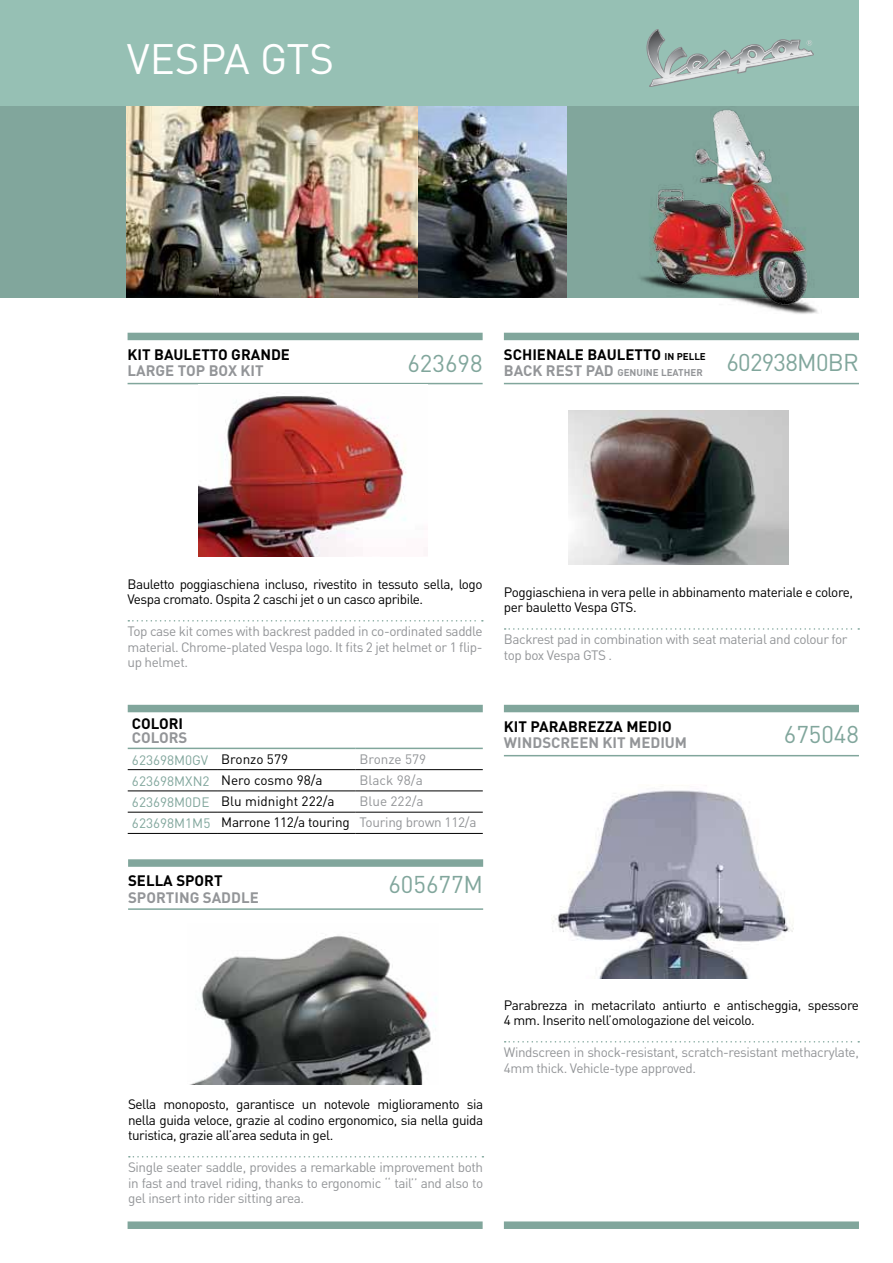
<style>
.page{position:relative;width:893px;height:1263px;background:#fff}
.page>*{position:absolute;margin:0;border:0;box-sizing:border-box;transform-origin:0 0}
.t1{font:42px "DIN";color:#fff}
.t2{font:24px "DIN";color:#81a69c}
.t3{font:24px "DIN";letter-spacing:-.03em;color:#81a69c}
.t4{font:700 15px "DIN";color:#000}
.t5{font:700 15px "DIN";color:#939598}
.t6{font:13.5px/15.8px "DIN";letter-spacing:-.03em;color:#939598}
.t7{font:13.5px/15.8px "DIN";letter-spacing:-.035em;color:#000}
.t8{font:13.5px "DIN";color:#000}
.t9{font:13.5px "DIN";color:#81a69c}
.t10{font:13.5px "DIN";color:#939598}
.t11{font:700 9.75px "DIN";color:#939598}
.s1{font-size:9.75px}
.s2{font-size:15px}
.s3{color:#000}
.s4{color:#81a69c}
</style>
<div class="page">
<div style="left:128px;top:1221px;width:355px;height:8px;background:#81a69c"></div>
<div style="left:504px;top:1221px;width:355px;height:8px;background:#81a69c"></div>
<div style="left:0;top:0;width:859px;height:106px;background:#96c0b4"></div>
<svg style="left:647px;top:29px;width:166px;height:58px"></svg>
<div style="left:0;top:106px;width:859px;height:192px;background:#81a69c"></div>
<img style="left:127px;top:106px;width:440px;height:192px">
<img style="left:640px;top:110px;width:178px;height:204px">
<hr style="left:128px;top:383px;width:355px;height:1px;background:#81a69c">
<div style="left:128px;top:333px;width:355px;height:7px;background:#81a69c"></div>
<svg style="left:128px;top:620px;width:355px;height:1px"></svg>
<img style="left:199px;top:396px;width:207px;height:160px">
<div style="left:128px;top:705px;width:355px;height:7px;background:#81a69c"></div>
<hr style="left:128px;top:769px;width:89px;height:1px;background:#000">
<hr style="left:217px;top:769px;width:138px;height:1px;background:#000">
<hr style="left:355px;top:769px;width:128px;height:1px;background:#000">
<hr style="left:128px;top:791px;width:89px;height:1px;background:#000">
<hr style="left:217px;top:791px;width:138px;height:1px;background:#000">
<hr style="left:355px;top:791px;width:128px;height:1px;background:#000">
<hr style="left:128px;top:812px;width:89px;height:1px;background:#000">
<hr style="left:217px;top:812px;width:138px;height:1px;background:#000">
<hr style="left:355px;top:812px;width:128px;height:1px;background:#000">
<hr style="left:128px;top:833px;width:89px;height:1px;background:#000">
<hr style="left:217px;top:833px;width:138px;height:1px;background:#000">
<hr style="left:355px;top:833px;width:128px;height:1px;background:#000">
<hr style="left:128px;top:748px;width:89px;height:1px;background:#81a69c">
<hr style="left:217px;top:748px;width:138px;height:1px;background:#81a69c">
<hr style="left:355px;top:748px;width:128px;height:1px;background:#81a69c">
<hr style="left:504px;top:755px;width:355px;height:1px;background:#81a69c">
<div style="left:504px;top:705px;width:355px;height:7px;background:#81a69c"></div>
<svg style="left:505px;top:1041px;width:354px;height:1px"></svg>
<img style="left:552px;top:790px;width:242px;height:189px">
<hr style="left:504px;top:383px;width:355px;height:1px;background:#81a69c">
<div style="left:504px;top:333px;width:355px;height:7px;background:#81a69c"></div>
<svg style="left:505px;top:628px;width:354px;height:2px"></svg>
<img style="left:568px;top:410px;width:220px;height:154px">
<hr style="left:128px;top:908px;width:355px;height:2px;background:#81a69c">
<div style="left:128px;top:859px;width:355px;height:8px;background:#81a69c"></div>
<svg style="left:129px;top:1156px;width:354px;height:1px"></svg>
<img style="left:192px;top:936px;width:245px;height:148px">
<h1 class="t1" style="left:127px;top:33px;width:209px">VESPA GTS</h1>
<p class="t4" style="left:128px;top:344px;width:164px">KIT BAULETTO GRAN DE</p>
<p class="t5" style="left:128px;top:361px;width:138px">LARG E TOP BOX KIT</p>
<h2 class="t2" style="left:407px;top:348px;width:77px">623698</h2>
<p class="t4" style="left:504px;top:344px;width:203px">SCHI ENALE BAULETTO <span class="s1">IN PELLE</span></p>
<p class="t11" style="left:504px;top:366px;width:199px"><span class="s2">BACK REST PAD</span> GEN UIN E LEATH ER</p>
<h2 class="t3" style="left:726px;top:348px;width:134px">602938M0BR</h2>
<p class="t7" style="left:128px;top:575px;width:357px">Bauletto poggiaschiena incluso, rivestito in tessuto sella, logo<br>Vespa cromato. Ospita 2 caschi jet o un casco apribile.</p>
<p class="t6" style="left:128px;top:623px;width:357px;text-align:justify">Top case kit comes with backrest padded in co-ordinated saddle material. Chrome-plated Vespa logo. It fits 2 jet helmet or 1 flip&shy;up helmet.</p>
<p class="t4" style="left:132px;top:714px;width:19px">COLO</p>
<p class="t4" style="left:169px;top:714px;width:16px">RI</p>
<p class="t5" style="left:132px;top:728px;width:57px">COLORS</p>
<p class="t9" style="left:132px;top:751px;width:158px">623698M0GV <span class="s3">Bronzo 579</span></p>
<p class="t10" style="left:359px;top:750px;width:68px">Bronze 579</p>
<p class="t8" style="left:132px;top:771px;width:192px"><span class="s4">623698MXN2</span> Nero cosmo 98/a</p>
<p class="t6" style="left:359px;top:772px;width:65px">Black 98/a</p>
<p class="t8" style="left:132px;top:793px;width:204px"><span class="s4">623698M0DE</span> Blu midnight 222/a</p>
<p class="t6" style="left:132px;top:790px;width:346px;line-height:21.3px;text-indent:227px">Blue 222/a<br><span class="s4">623698M1M5</span> <span class="s3">Marrone 112/a touring</span> Touring brown 112/a</p>
<p class="t4" style="left:128px;top:871px;width:96px">SELLA SPORT</p>
<p class="t5" style="left:128px;top:887px;width:55px">SPORTING</p>
<p class="t5" style="left:203px;top:887px;width:57px">SADDLE</p>
<h2 class="t2" style="left:388px;top:869px;width:96px">605677M</h2>
<p class="t7" style="left:504px;top:584px;width:351px">Poggiaschiena in vera pelle in abbinamento materiale e colore, per bauletto Vespa GTS.</p>
<p class="t6" style="left:504px;top:631px;width:345px">Backrest pad in combination with seat material and colour for top box Vespa GTS .</p>
<p class="t4" style="left:504px;top:716px;width:169px">KIT PARABREZZA M EDI O</p>
<p class="t5" style="left:504px;top:733px;width:182px">WIN DSCREEN KIT M EDIUM</p>
<h2 class="t2" style="left:784px;top:720px;width:77px">675048</h2>
<p class="t7" style="left:128px;top:1096px;width:357px;text-align:justify">Sella monoposto, garantisce un notevole miglioramento sia nella guida veloce, grazie al codino ergonomico, sia nella guida turistica, grazie all’area seduta in gel.</p>
<p class="t6" style="left:128px;top:1159px;width:357px;text-align:justify">Single seater saddle, provides a remarkable improvement both in fast and travel riding, thanks to ergonomic ‘‘ tail’’ and also to gel insert into rider sitting area.</p>
<p class="t7" style="left:504px;top:996px;width:357px">Parabrezza in metacrilato antiurto e antischeggia, spessore<br>4 mm. Inserito nell’omologazione del veicolo.</p>
<p class="t6" style="left:504px;top:1044px;width:357px">Windscreen in shock-resistant, scratch-resistant methacrylate,<br>4mm thick. Vehicle-type approved.</p>
</div>
